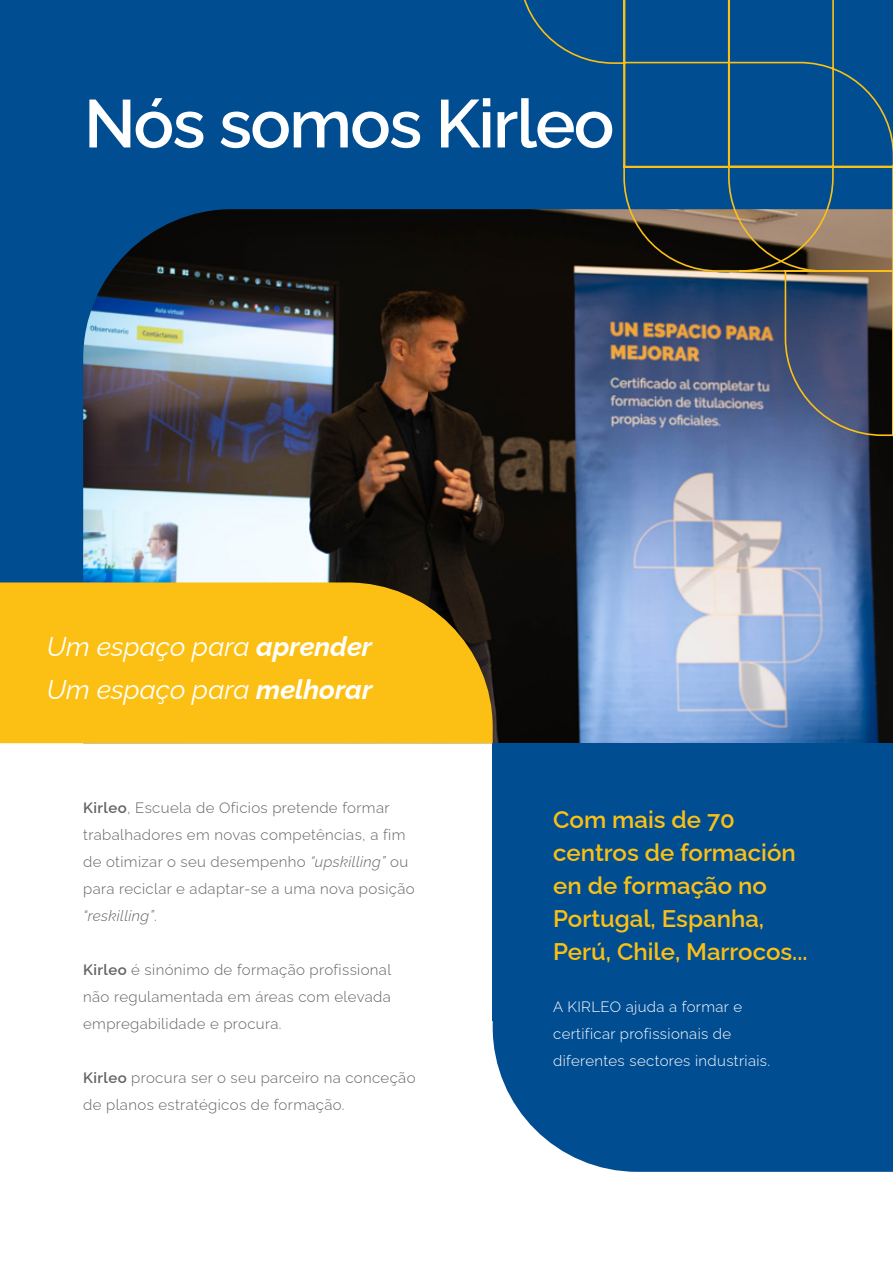
<style>
.page{position:relative;width:893px;height:1263px;background:#fff}
.page>*{position:absolute;margin:0;border:0;box-sizing:border-box;transform-origin:0 0}
.t1{font:600 67.5px "Raleway";letter-spacing:-.025em;color:#fff}
.t2{font:italic 27px/43.8px "Raleway";color:#fff}
.t3{font:600 24px/33px "Raleway";color:#fcc014}
.t4{font:300 15px/27px "Raleway";letter-spacing:.025em;color:#646363}
.t5{font:300 15px/27px "Raleway";letter-spacing:.025em;color:#fff}
.s1{font-weight:700}
.s2{font-weight:600}
.s3{font-style:italic}
</style>
<div class="page">
<div style="left:0;top:0;width:893px;height:715px;background:#004d92"></div>
<img style="left:83px;top:209px;width:810px;height:534px">
<svg style="left:518px;top:0;width:375px;height:437px"></svg>
<div style="left:493px;top:743px;width:400px;height:278px;background:#004d92"></div>
<svg style="left:493px;top:1021px;width:400px;height:151px;background:#145b9a"></svg>
<div style="left:0;top:582px;width:493px;height:161px;background:#fcc014"></div>
<h1 class="t1" style="left:84px;top:70px;width:532px">Nós somos Kirleo</h1>
<h2 class="t2" style="left:47px;top:621px;width:327px">Um espaço para <span class="s1">aprender<br></span>Um espaço para <span class="s1">melhorar</span></h2>
<p class="t4" style="left:83px;top:793px;width:333px"><span class="s2">Kirleo</span>, Escuela de Oficios pretende formar trabalhadores em novas competências, a fim de otimizar o seu desempenho <span class="s3">“upskilling”</span> ou para reciclar e adaptar-se a uma nova posição <span class="s3">“reskilling”</span>.</p>
<p class="t4" style="left:83px;top:955px;width:310px;text-align:justify"><span class="s2">Kirleo</span> é sinónimo de formação profissional não regulamentada em áreas com elevada empregabilidade e procura.</p>
<p class="t4" style="left:83px;top:1063px;width:334px"><span class="s2">Kirleo</span> procura ser o seu parceiro na conceção de planos estratégicos de formação.</p>
<h3 class="t3" style="left:553px;top:800px;width:256px">Com mais de 70 centros de formación en de formação no<br>Portugal, Espanha,<br>Perú, Chile, Marrocos...</h3>
<p class="t5" style="left:553px;top:991px;width:218px">A KIRLEO ajuda a formar e certificar profissionais de diferentes sectores industriais.</p>
</div>
